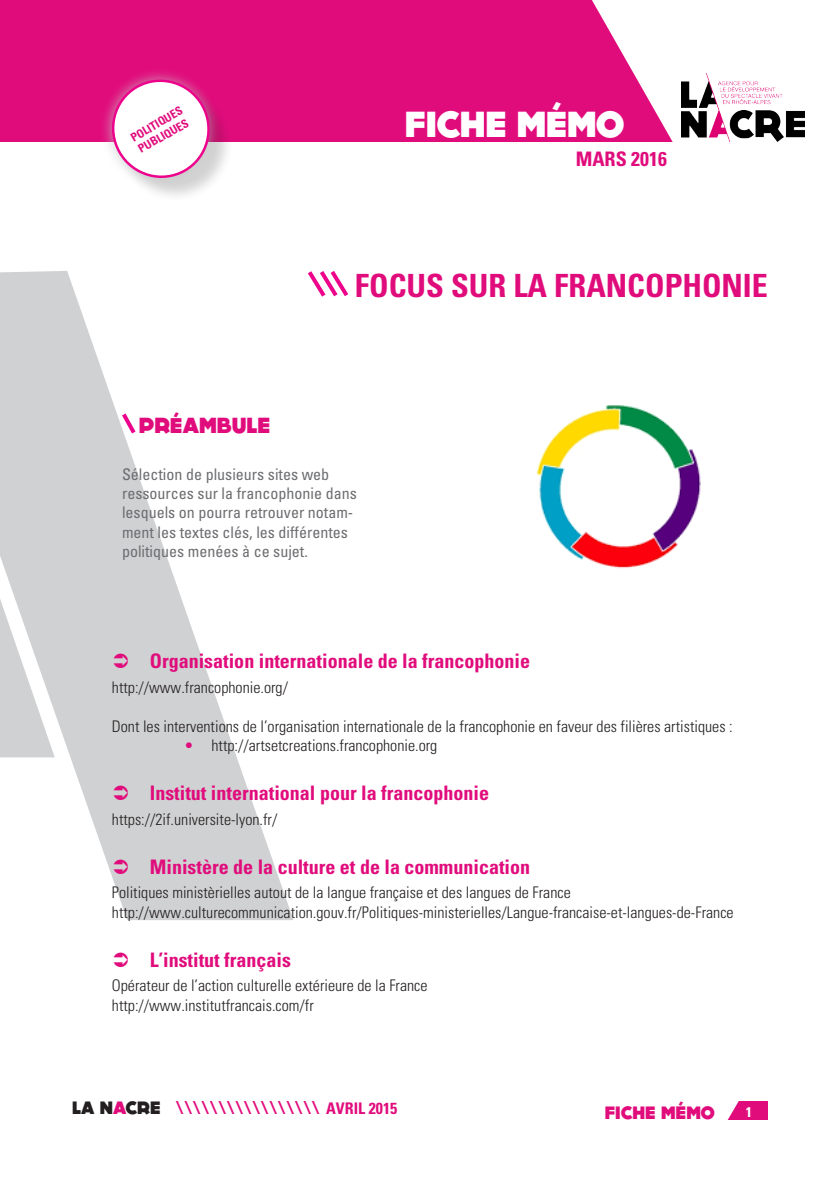
<style>
.page{position:relative;width:840px;height:1191px;background:#fff}
.page>*{position:absolute;margin:0;border:0;box-sizing:border-box;transform-origin:0 0}
.t1{font:800 36.4px "DOCK11";letter-spacing:-.01em;color:#fff}
.Titre_de_la_fiche_mé{font:700 condensed 32px "Univers";color:#e10c7c}
.Titre_préambule{font:800 22px "DOCK11";color:#e10c7c}
.Titre_référence{font:700 condensed 20px "Univers";color:#e10c7c}
.t2{font:700 condensed 18px "Univers";color:#e10c7c}
.t3{font:800 18px "DOCK11";color:#e10c7c}
.t4{font:800 18px "DOCK11";color:#231f20}
.Texte{font:300 condensed 16px "Univers";color:#231f20}
.Préambule{font:condensed 16px/19.2px "Univers";color:#6c6d70}
.t5{font:700 condensed 14px "Univers";color:#fff}
.t6{font:700 condensed 11.8px "Univers";color:#e10c7c}
.s1{font-size:44px}
.s2{font-size:26px}
.s3{color:#e10c7c}
.s4{font-size:16px}
.s5{font-size:22px}
</style>
<div class="page">
<div style="left:724px;top:1101px;width:43px;height:18px;background:#e10c7c"></div>
<svg style="left:724px;top:1101px;width:24px;height:19px"></svg>
<svg style="left:0;top:271px;width:293px;height:649px;fill:#d0d1d2"></svg>
<div style="left:0;top:0;width:675px;height:142px;background:#e10c7c"></div>
<svg style="left:104px;top:72px;width:123px;height:124px"></svg>
<svg style="left:592px;top:0;width:83px;height:142px"></svg>
<img style="left:681px;top:74px;width:122px;height:68px">
<img style="left:536px;top:405px;width:165px;height:163px">
<svg style="left:308px;top:271px;width:41px;height:26px"></svg>
<svg style="left:118px;top:409px;width:21px;height:29px"></svg>
<svg style="left:114px;top:653px;width:14px;height:15px"></svg>
<svg style="left:114px;top:785px;width:14px;height:15px"></svg>
<svg style="left:114px;top:859px;width:14px;height:14px"></svg>
<p class="t6" style="left:128px;top:132px;width:59px;rotate:-30deg">POLITIQUES</p>
<p class="t1" style="left:404px;top:107px;width:221px">FICHE M<span class="s1">É</span>MO</p>
<p class="t6" style="left:135px;top:143px;width:57px;rotate:-30deg">PUBLIQUES</p>
<p class="Titre_référence" style="left:575px;top:147px;width:93px">MARS 2016</p>
<p class="Titre_préambule" style="left:139px;top:415px;width:133px">PR<span class="s2">É</span>AMBULE</p>
<p class="Titre_de_la_fiche_mé" style="left:355px;top:266px;width:414px">FOCUS SUR LA FRANCOPHONIE</p>
<p class="Préambule" style="left:122px;top:464px;width:236px">Sélection de plusieurs sites web ressources sur la francophonie dans lesquels on pourra retrouver notam&shy;ment les textes clés, les différentes politiques menées à ce sujet.</p>
<p class="Titre_référence" style="left:150px;top:649px;width:382px">Organisation internationale de la francophonie</p>
<p class="Texte" style="left:112px;top:678px;width:177px">http://www.francophonie.org/</p>
<p class="Texte" style="left:112px;top:716px;width:622px">Dont les interventions de l’organisation internationale de la francophonie en faveur des filières artistiques :</p>
<p class="Texte" style="left:184px;top:735px;width:255px"><span class="s3">•</span> http://artsetcreations.francophonie.org</p>
<p class="Titre_référence" style="left:150px;top:780px;width:340px">Institut international pour la francophonie</p>
<p class="Texte" style="left:112px;top:809px;width:167px">https://2if.universite-lyon.fr/</p>
<p class="Titre_référence" style="left:150px;top:854px;width:381px">Ministère de la culture et de la communication</p>
<p class="Texte" style="left:112px;top:883px;width:460px">Politiques ministèrielles autout de la langue française et des langues de France</p>
<p class="Texte" style="left:112px;top:902px;width:623px">http://www.culturecommunication.gouv.fr/Politiques-ministerielles/Langue-francaise-et-langues-de-France</p>
<p class="Titre_référence" style="left:150px;top:947px;width:143px">L’institut français</p>
<p class="Texte" style="left:112px;top:976px;width:317px">Opérateur de l’action culturelle extérieure de la France</p>
<p class="Texte" style="left:112px;top:995px;width:203px">http://www.institutfrancais.com/fr</p>
<p class="t4" style="left:72px;top:1098px;width:90px">LA N<span class="s3">A</span>CRE</p>
<p class="t2" style="left:177px;top:1096px;width:221px">\ \ \ \ \ \ \ \ \ \ \ \ \ \ \ \ \ <span class="s4">AVRIL 2015</span></p>
<p class="t3" style="left:604px;top:1103px;width:112px">FICHE M<span class="s5">É</span>MO</p>
<p class="t5" style="left:745px;top:1103px;width:8px">1</p>
</div>
